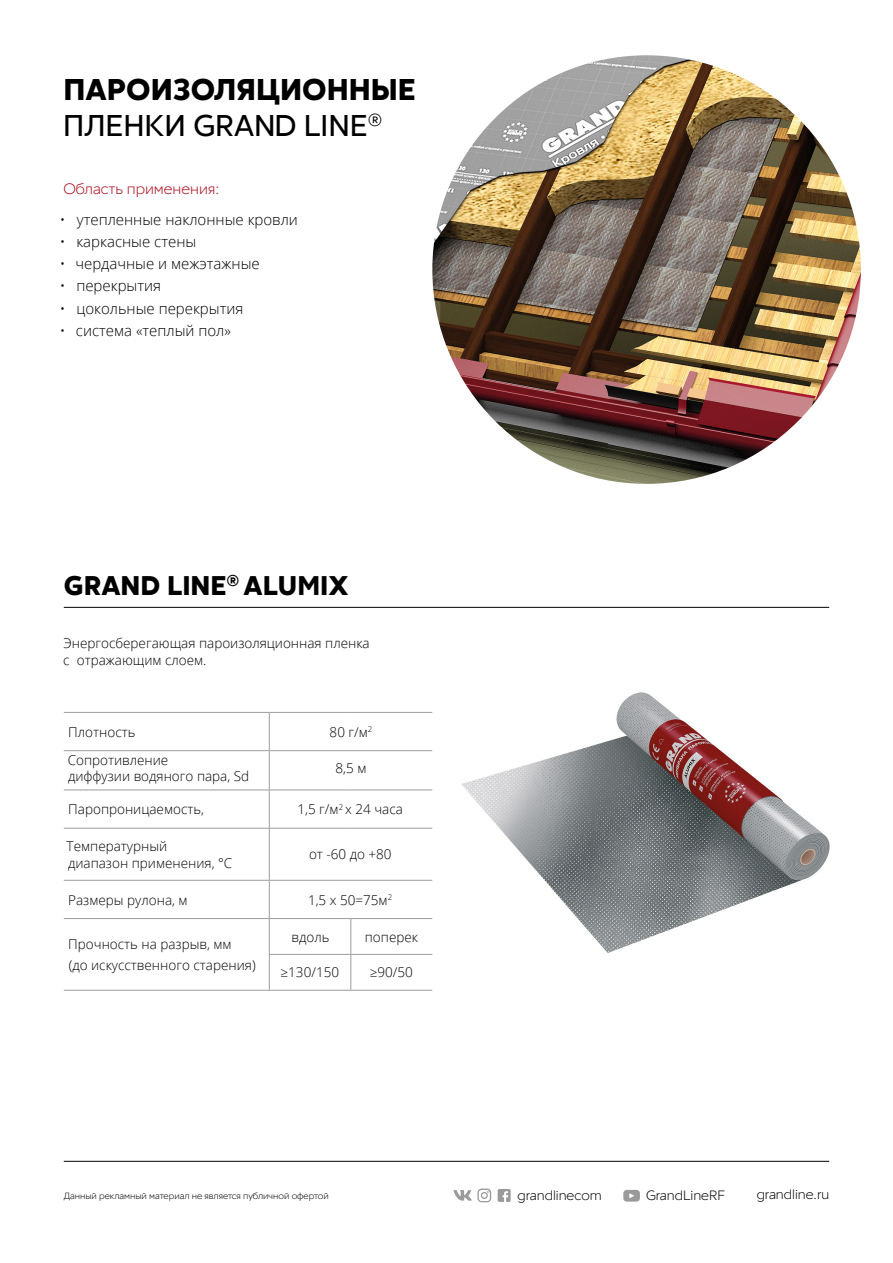
<style>
.page{position:relative;width:893px;height:1263px;background:#fff}
.page>*{position:absolute;margin:0;border:0;box-sizing:border-box;transform-origin:0 0}
.t1{font:700 30px/36px "Red Ring";color:#000}
.t2{font:700 27px "Red Ring";color:#000}
.t3{font:300 15px "Open Sans";color:#000}
.t4{font:300 15px "Red Ring";color:#ab0d20}
.t5{font:300 13.5px/16.2px "Open Sans";color:#000}
.t6{font:300 13.5px "Red Ring";color:#000}
.t7{font:300 9px "Red Ring";color:#000}
.s1{font-weight:400}
</style>
<div class="page">
<hr style="left:64px;top:1161px;width:765px;height:1px;background:#000">
<svg style="left:498px;top:1189px;width:13px;height:13px"></svg>
<svg style="left:623px;top:1190px;width:17px;height:11px"></svg>
<svg style="left:453px;top:1188px;width:38px;height:14px"></svg>
<img style="left:432px;top:55px;width:429px;height:429px;border-radius:214px">
<hr style="left:64px;top:607px;width:765px;height:1px;background:#000">
<img style="left:461px;top:692px;width:369px;height:261px">
<hr style="left:269px;top:712px;width:1px;height:38px;background:#9d9d9c">
<hr style="left:64px;top:750px;width:205px;height:1px;background:#9d9d9c">
<hr style="left:269px;top:750px;width:82px;height:1px;background:#9d9d9c">
<hr style="left:351px;top:750px;width:81px;height:1px;background:#9d9d9c">
<hr style="left:64px;top:789px;width:205px;height:1px;background:#9d9d9c">
<hr style="left:269px;top:789px;width:82px;height:1px;background:#9d9d9c">
<hr style="left:269px;top:790px;width:1px;height:38px;background:#9d9d9c">
<hr style="left:351px;top:789px;width:81px;height:1px;background:#9d9d9c">
<hr style="left:64px;top:828px;width:205px;height:1px;background:#9d9d9c">
<hr style="left:269px;top:829px;width:1px;height:51px;background:#9d9d9c">
<hr style="left:64px;top:880px;width:205px;height:1px;background:#9d9d9c">
<hr style="left:269px;top:880px;width:82px;height:1px;background:#9d9d9c">
<hr style="left:269px;top:881px;width:1px;height:37px;background:#9d9d9c">
<hr style="left:351px;top:880px;width:81px;height:1px;background:#9d9d9c">
<hr style="left:64px;top:990px;width:205px;height:1px;background:#9d9d9c">
<hr style="left:269px;top:828px;width:82px;height:1px;background:#9d9d9c">
<hr style="left:351px;top:828px;width:81px;height:1px;background:#9d9d9c">
<hr style="left:269px;top:919px;width:1px;height:35px;background:#9d9d9c">
<hr style="left:269px;top:954px;width:82px;height:1px;background:#9d9d9c">
<hr style="left:269px;top:955px;width:1px;height:35px;background:#9d9d9c">
<hr style="left:351px;top:954px;width:81px;height:1px;background:#9d9d9c">
<hr style="left:269px;top:990px;width:82px;height:1px;background:#9d9d9c">
<hr style="left:351px;top:990px;width:81px;height:1px;background:#9d9d9c">
<hr style="left:269px;top:751px;width:1px;height:38px;background:#9d9d9c">
<hr style="left:350px;top:919px;width:1px;height:35px;background:#9d9d9c">
<hr style="left:350px;top:955px;width:1px;height:35px;background:#9d9d9c">
<hr style="left:64px;top:712px;width:205px;height:1px;background:#9d9d9c">
<hr style="left:269px;top:712px;width:82px;height:1px;background:#9d9d9c">
<hr style="left:351px;top:712px;width:81px;height:1px;background:#9d9d9c">
<hr style="left:64px;top:918px;width:205px;height:1px;background:#9d9d9c">
<hr style="left:269px;top:918px;width:82px;height:1px;background:#9d9d9c">
<hr style="left:351px;top:918px;width:81px;height:1px;background:#9d9d9c">
<h1 class="t1" style="left:63px;top:71px;width:354px">ПАРОИЗОЛЯЦИОННЫЕ<br><span class="s1">ПЛЕНКИ GRAND LINE</span><sup>®</sup></h1>
<p class="t4" style="left:63px;top:179px;width:157px">Область применения:</p>
<p class="t3" style="left:60px;top:209px;width:240px">• утепленные наклонные кровли</p>
<p class="t3" style="left:60px;top:231px;width:138px">• каркасные стены</p>
<p class="t3" style="left:60px;top:253px;width:202px">• чердачные и межэтажные</p>
<p class="t3" style="left:60px;top:276px;width:103px">• перекрытия</p>
<p class="t3" style="left:60px;top:298px;width:185px">• цокольные перекрытия</p>
<p class="t3" style="left:60px;top:320px;width:173px">• система «теплый пол»</p>
<h2 class="t2" style="left:64px;top:568px;width:286px">GRAND LINE<sup>®</sup> ALUMIX</h2>
<p class="t5" style="left:63px;top:635px;width:308px">Энергосберегающая пароизоляционная пленка с отражающим слоем.</p>
<p class="t5" style="left:68px;top:723px;width:69px">Плотность</p>
<p class="t5" style="left:330px;top:723px;width:44px">80 г/м<sup>2</sup></p>
<p class="t5" style="left:68px;top:752px;width:183px">Сопротивление<br>диффузии водяного пара, Sd</p>
<p class="t5" style="left:336px;top:760px;width:32px">8,5 м</p>
<p class="t5" style="left:68px;top:801px;width:137px">Паропроницаемость,</p>
<p class="t5" style="left:297px;top:801px;width:107px">1,5 г/м<sup>2</sup> х 24 часа</p>
<p class="t5" style="left:67px;top:838px;width:167px">Температурный<br>диапазон применения, °С</p>
<p class="t5" style="left:309px;top:846px;width:84px">от -60 до +80</p>
<p class="t5" style="left:68px;top:891px;width:121px">Размеры рулона, м</p>
<p class="t5" style="left:308px;top:891px;width:86px">1,5 x 50=75м<sup>2</sup></p>
<p class="t5" style="left:68px;top:934px;width:189px;line-height:20.4px">Прочность на разрыв, мм<br>(до искусственного старения)</p>
<p class="t5" style="left:291px;top:928px;width:39px">вдоль</p>
<p class="t5" style="left:365px;top:928px;width:55px">поперек</p>
<p class="t5" style="left:281px;top:964px;width:60px">≥130/150</p>
<p class="t5" style="left:370px;top:964px;width:45px">≥90/50</p>
<p class="t7" style="left:64px;top:1190px;width:267px">Данный рекламный материал не является публичной офертой</p>
<p class="t6" style="left:518px;top:1186px;width:86px">grandlinecom</p>
<p class="t6" style="left:646px;top:1186px;width:81px">GrandLineRF</p>
<p class="t6" style="left:757px;top:1185px;width:74px">grandline.ru</p>
</div>
